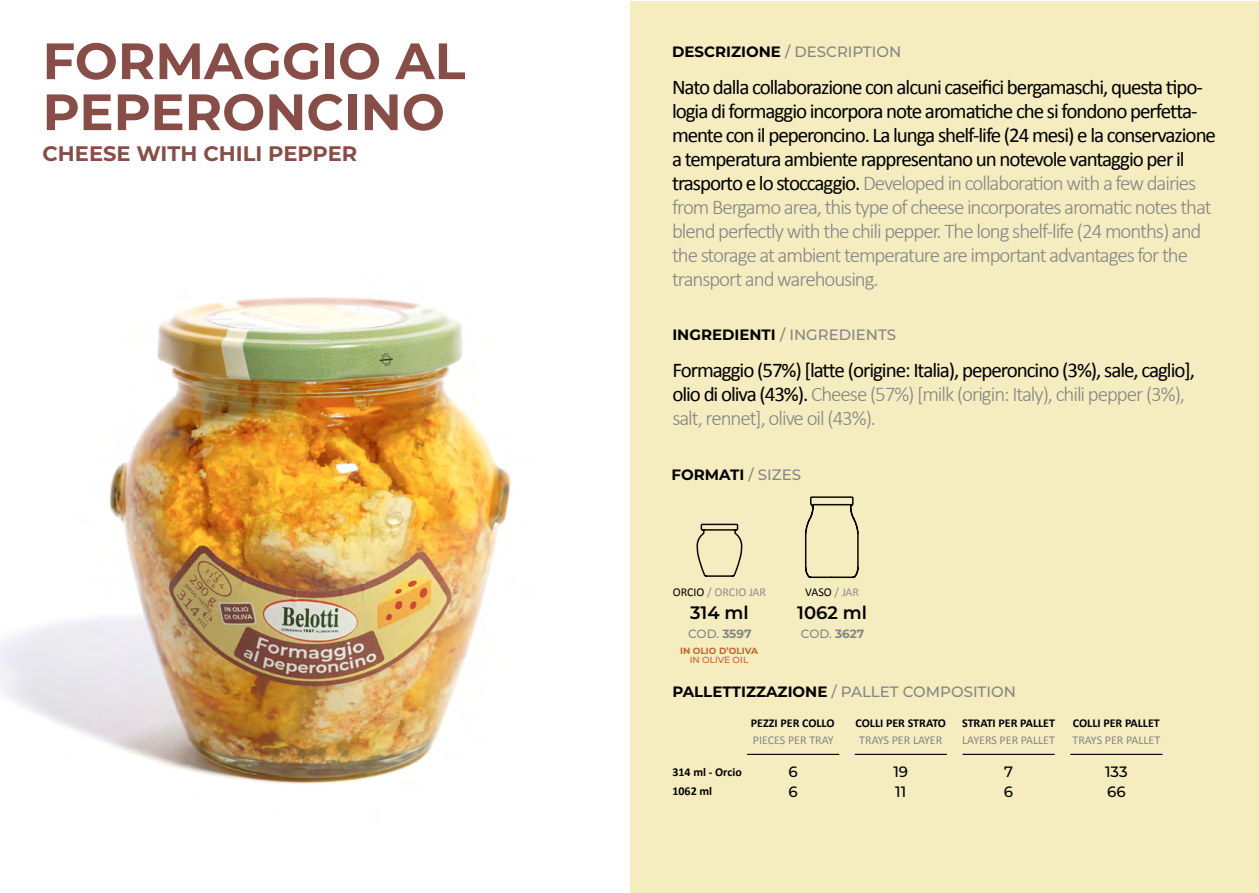
<style>
.page{position:relative;width:1259px;height:893px;background:#fff}
.page>*{position:absolute;margin:0;border:0;box-sizing:border-box;transform-origin:0 0}
.t1{font:700 51px/51px "Montserrat";color:#874d46}
.t2{font:21px/24px "Calibri";letter-spacing:-.05em;color:#000}
.t3{font:700 21px "Montserrat";color:#874d46}
.t4{font:600 18px "Montserrat";color:#000}
.t5{font:500 15px "Montserrat";color:#858684}
.t6{font:700 15px "Montserrat";color:#000}
.t7{font:500 15px/19.8px "Montserrat";color:#000}
.t8{font:700 12px/19.8px "Calibri";color:#000}
.t9{font:12px "Calibri";color:#858684}
.t10{font:500 12px "Montserrat";letter-spacing:-.005em;color:#848684}
.t11{font:12px "Calibri";color:#8e8e8e}
.t12{font:12px "Calibri";color:#000}
.t13{font:700 9px "Montserrat";color:#c8632c}
.t14{font:500 9px "Montserrat";color:#c8632c}
.s1{font-weight:700;color:#000}
.s2{font-weight:300;color:#858684}
.s3{font-weight:500;color:#858684}
.s4{color:#000}
.s5{color:#8e8e8e}
.s6{font-weight:700}
</style>
<div class="page">
<img style="left:0;top:297px;width:511px;height:487px">
<div style="left:630px;top:1px;width:629px;height:891px;background:#f5ecbf"></div>
<svg style="left:696px;top:523px;width:47px;height:54px"></svg>
<svg style="left:804px;top:496px;width:55px;height:82px"></svg>
<hr style="left:963px;top:754px;width:91px;height:1px;background:#000">
<hr style="left:855px;top:754px;width:91px;height:1px;background:#000">
<hr style="left:1070px;top:754px;width:92px;height:1px;background:#000">
<hr style="left:747px;top:754px;width:92px;height:1px;background:#000">
<h1 class="t1" style="left:43px;top:33px;width:424px">FORMAGGIO AL<br>PEPERONCINO</h1>
<p class="t3" style="left:43px;top:138px;width:316px">CHEESE WITH CHILI PEPPER</p>
<p class="t5" style="left:672px;top:41px;width:231px"><span class="s1">DESCRIZIONE</span> / DESCRIPTION</p>
<p class="t2" style="left:672px;top:75px;width:545px">Nato dalla collaborazione con alcuni caseifici bergamaschi, questa tipo&shy;logia di formaggio incorpora note aromatiche che si fondono perfetta&shy;mente con il peperoncino. La lunga shelf-life (24 mesi) e la conservazione a temperatura ambiente rappresentano un notevole vantaggio per il trasporto e lo stoccaggio. <span class="s2">Developed in collaboration with a few dairies from Bergamo area, this type of cheese incorporates aromatic notes that blend perfectly with the chili pepper. The long shelf-life (24 months) and the storage at ambient temperature are important advantages for the transport and warehousing.</span></p>
<p class="t5" style="left:672px;top:325px;width:225px"><span class="s1">INGREDIENTI</span> / INGREDIENTS</p>
<p class="t2" style="left:672px;top:358px;width:524px">Formaggio (57%) [latte (origine: Italia), peperoncino (3%), sale, caglio], olio di oliva (43%). <span class="s2">Cheese (57%) [milk (origin: Italy), chili pepper (3%), salt, rennet], olive oil (43%).</span></p>
<p class="t6" style="left:671px;top:464px;width:131px">FORMATI <span class="s3">/ SIZES</span></p>
<p class="t11" style="left:673px;top:583px;width:95px"><span class="s4">ORCIO</span> / ORCIO JAR</p>
<p class="t4" style="left:690px;top:599px;width:60px">314 ml</p>
<p class="t13" style="left:680px;top:644px;width:79px">IN OLIO D’OLIVA</p>
<p class="t14" style="left:690px;top:653px;width:60px">IN OLIVE OIL</p>
<p class="t5" style="left:672px;top:681px;width:345px"><span class="s1">PALLETTIZZAZIONE</span> / PALLET COMPOSITION</p>
<p class="t12" style="left:805px;top:583px;width:55px">VASO <span class="s5">/ JAR</span></p>
<p class="t4" style="left:797px;top:599px;width:71px">1062 ml</p>
<p class="t10" style="left:688px;top:625px;width:65px">COD. <span class="s6">3597</span></p>
<p class="t10" style="left:801px;top:625px;width:65px">COD. <span class="s6">3627</span></p>
<p class="t8" style="left:751px;top:713px;width:85px">PEZZI PER COLLO</p>
<p class="t9" style="left:753px;top:731px;width:82px">PIECES PER TRAY</p>
<p class="t8" style="left:855px;top:713px;width:92px">COLLI PER STRATO</p>
<p class="t9" style="left:859px;top:731px;width:85px">TRAYS PER LAYER</p>
<p class="t8" style="left:962px;top:713px;width:94px">STRATI PER PALLET</p>
<p class="t9" style="left:962px;top:731px;width:94px">LAYERS PER PALLET</p>
<p class="t8" style="left:1073px;top:713px;width:88px">COLLI PER PALLET</p>
<p class="t9" style="left:1072px;top:731px;width:89px">TRAYS PER PALLET</p>
<p class="t8" style="left:672px;top:761px;width:71px">314 ml - Orcio<br>1062 ml</p>
<p class="t7" style="left:788px;top:761px;width:11px">6<br>6</p>
<p class="t7" style="left:893px;top:761px;width:16px">19<br>11</p>
<p class="t7" style="left:1105px;top:761px;width:24px">133<br>66</p>
<p class="t7" style="left:1004px;top:761px;width:11px">7<br>6</p>
</div>
